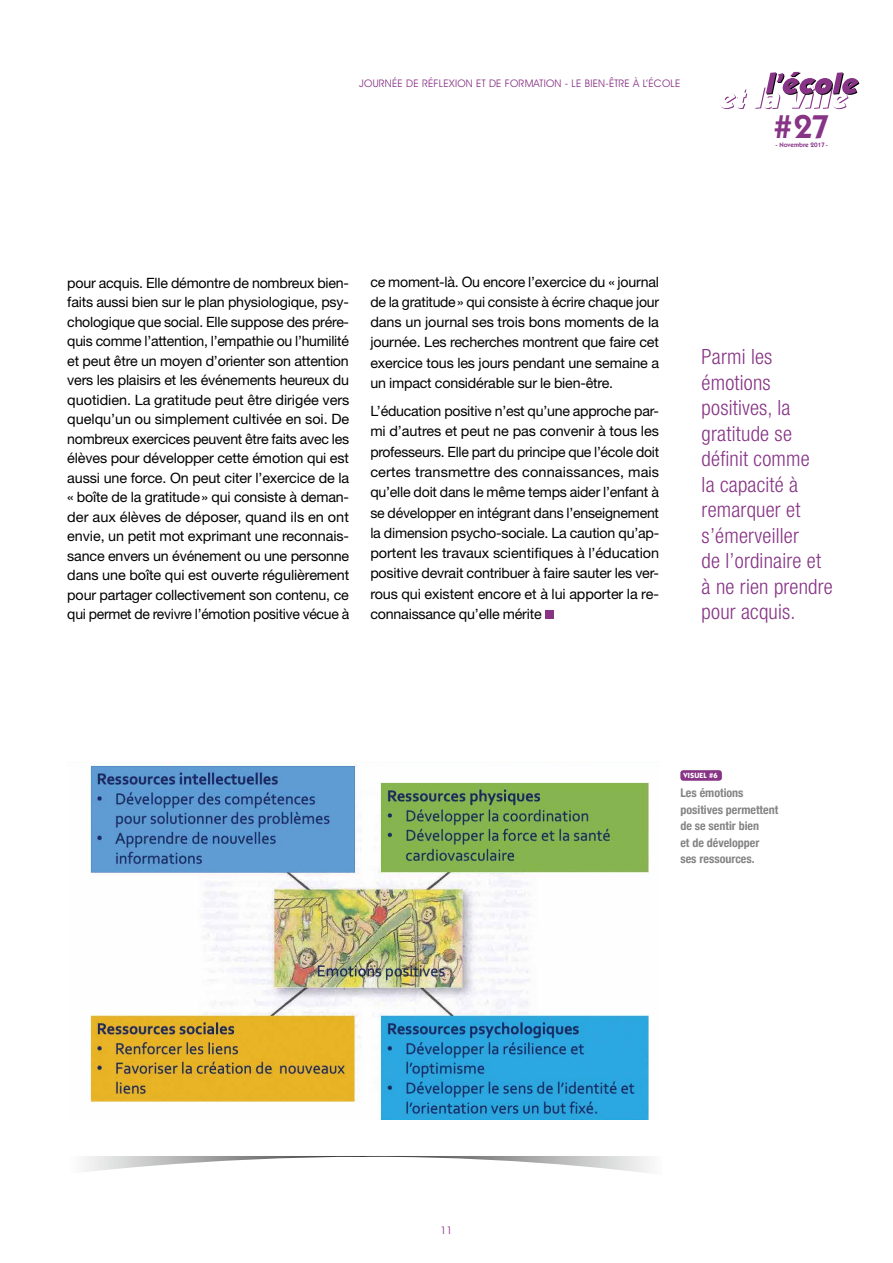
<style>
.page{position:relative;width:893px;height:1263px;background:#fff}
.page>*{position:absolute;margin:0;border:0;box-sizing:border-box;transform-origin:0 0}
.t1{font:600 33.15px "Itc Kabel";color:#873486}
.t2{font:300 condensed 21px/25.5px "Helvetica Neue";letter-spacing:.01em;color:#873486}
.t3{font:14.25px/19.5px "Helvetica Neue";letter-spacing:-.015em;color:#000;text-align:justify}
.t4{font:700 condensed 12px/16.5px "Helvetica Neue";color:#858585}
.t5{font:10.5px "Avant Garde IT Cby BT";letter-spacing:.02em;color:#873486}
.t6{font:700 7.5px "Itc Kabel";letter-spacing:.02em;color:#fff}
.t7{font:600 6.45px "Itc Kabel";color:#873486}
</style>
<div class="page">
<svg style="left:720px;top:89px;width:27px;height:20px"></svg>
<svg style="left:755px;top:72px;width:104px;height:37px"></svg>
<div style="left:545px;top:610px;width:9px;height:9px;background:#873486"></div>
<svg style="left:85px;top:1156px;width:564px;height:17px"></svg>
<div style="left:680px;top:770px;width:42px;height:11px;background:#873486;border-radius:3px"></div>
<img style="left:90px;top:763px;width:560px;height:357px">
<p class="t5" style="left:359px;top:77px;width:323px">JOURNÉE DE RÉFLEXION ET DE FORMATION - LE BIEN-ÊTRE À L’ÉCOLE</p>
<h1 class="t1" style="left:774px;top:107px;width:57px">#27</h1>
<p class="t7" style="left:775px;top:141px;width:54px">- Novembre 2017-</p>
<p class="t3" style="left:67px;top:273px;width:283px">pour acquis. Elle démontre de nombreux bien&shy;faits aussi bien sur le plan physiologique, psy&shy;chologique que social. Elle suppose des prére&shy;quis comme l’attention, l’empathie ou l’humilité et peut être un moyen d’orienter son attention vers les plaisirs et les événements heureux du quotidien. La gratitude peut être dirigée vers quelqu’un ou simplement cultivée en soi. De nombreux exercices peuvent être faits avec les élèves pour développer cette émotion qui est aussi une force. On peut citer l’exercice de la « boîte de la gratitude» qui consiste à deman&shy;der aux élèves de déposer, quand ils en ont envie, un petit mot exprimant une reconnais&shy;sance envers un événement ou une personne dans une boîte qui est ouverte régulièrement pour partager collectivement son contenu, ce qui permet de revivre l’émotion positive vécue à</p>
<p class="t3" style="left:370px;top:271px;width:290px;line-height:20.2px">ce moment-là. Ou encore l’exercice du « journal de la gratitude» qui consiste à écrire chaque jour dans un journal ses trois bons moments de la journée. Les recherches montrent que faire cet exercice tous les jours pendant une semaine a un impact considérable sur le bien-être.</p>
<p class="t3" style="left:370px;top:401px;width:290px;line-height:20.2px">L’éducation positive n’est qu’une approche par&shy;mi d’autres et peut ne pas convenir à tous les professeurs. Elle part du principe que l’école doit certes transmettre des connaissances, mais qu’elle doit dans le même temps aider l’enfant à se développer en intégrant dans l’enseignement la dimension psycho-sociale. La caution qu’ap&shy;portent les travaux scientifiques à l’éducation positive devrait contribuer à faire sauter les ver&shy;rous qui existent encore et à lui apporter la re&shy;connaissance qu’elle mérite</p>
<h2 class="t2" style="left:702px;top:344px;width:133px">Parmi les émotions positives, la gratitude se définit comme<br>la capacité à remarquer et s’émerveiller<br>de l’ordinaire et à ne rien prendre pour acquis.</h2>
<p class="t5" style="left:440px;top:1224px;width:14px">11</p>
<p class="t6" style="left:683px;top:771px;width:36px">VISUEL #6</p>
<p class="t4" style="left:680px;top:784px;width:99px">Les émotions positives permettent de se sentir bien<br>et de développer ses ressources.</p>
</div>
